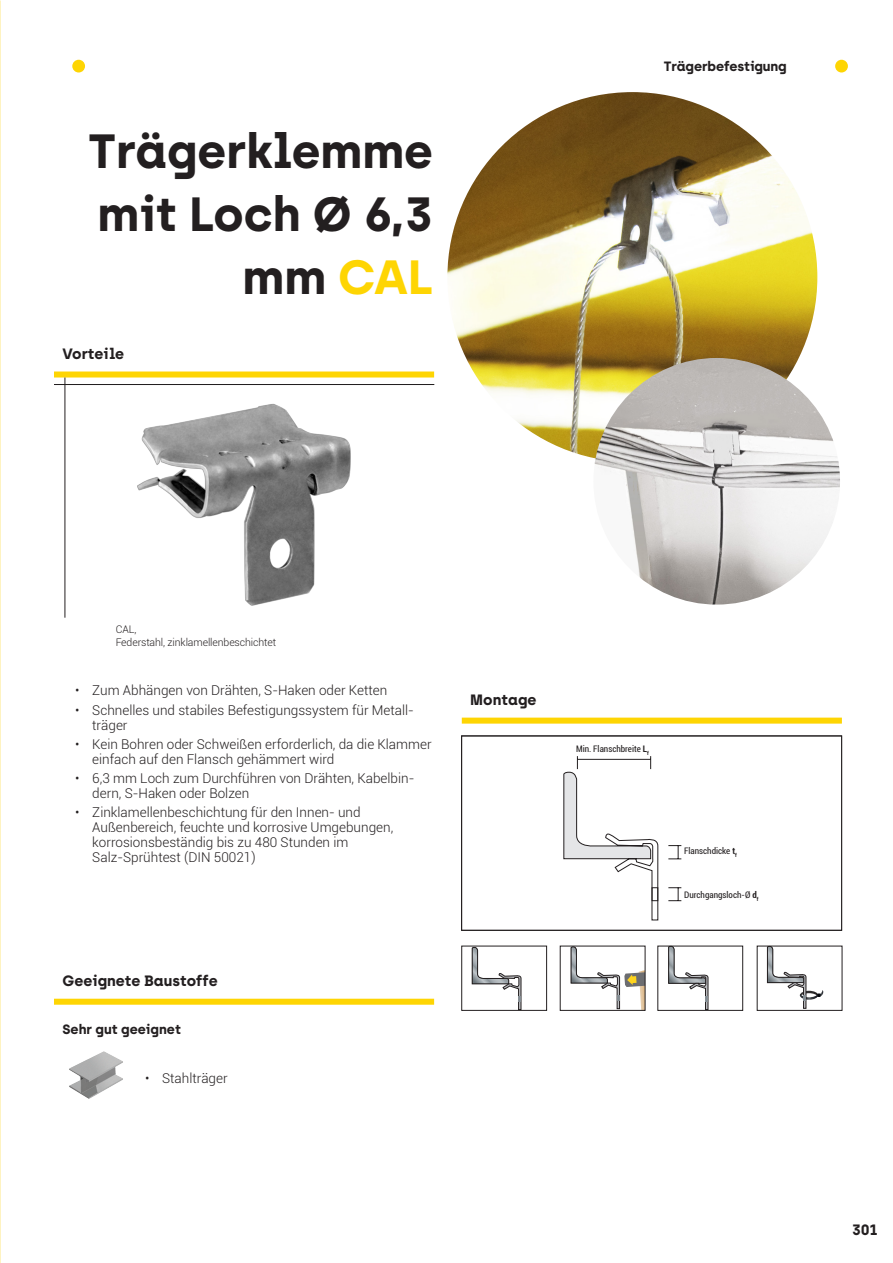
<style>
.page{position:relative;width:893px;height:1263px;background:#fff}
.page>*{position:absolute;margin:0;border:0;box-sizing:border-box;transform-origin:0 0}
.t1{font:700 48px/63px "Archia";color:#231f20;text-align:right}
.t2{font:700 15px "Archia";color:#231f20}
.t3{font:300 13.5px/15px "Roboto";color:#231f20}
.t4{font:700 13.5px "Archia";letter-spacing:-.01em;color:#231f20}
.t5{font:300 10.5px/12.6px "Roboto";letter-spacing:-.01em;color:#231f20}
.t6{font:condensed 9px "Roboto";color:#231f20}
.s1{color:#fed503}
.s2{font-weight:700}
</style>
<div class="page">
<img style="left:137px;top:403px;width:214px;height:203px">
<img style="left:447px;top:92px;width:370px;height:370px;border-radius:185px">
<img style="left:593px;top:358px;width:247px;height:247px;border-radius:123px">
<div style="left:54px;top:371px;width:380px;height:6px;background:#fed503"></div>
<hr style="left:65px;top:377px;width:1px;height:241px;background:#231f20">
<hr style="left:54px;top:384px;width:380px;height:1px;background:#231f20">
<div style="left:54px;top:999px;width:380px;height:6px;background:#fed503"></div>
<img style="left:69px;top:1051px;width:54px;height:48px">
<div style="left:462px;top:718px;width:380px;height:6px;background:#fed503"></div>
<svg style="left:668px;top:845px;width:13px;height:14px"></svg>
<svg style="left:668px;top:887px;width:13px;height:14px"></svg>
<svg style="left:563px;top:756px;width:96px;height:165px"></svg>
<div style="left:652px;top:887px;width:6px;height:14px;border:1px solid #231f20"></div>
<div style="left:461px;top:736px;width:381px;height:194px;border:1px solid #231f20"></div>
<svg style="left:571px;top:948px;width:72px;height:61px"></svg>
<div style="left:560px;top:946px;width:85px;height:65px;border:1px solid #231f20"></div>
<svg style="left:668px;top:948px;width:40px;height:61px"></svg>
<div style="left:657px;top:946px;width:86px;height:65px;border:1px solid #231f20"></div>
<svg style="left:767px;top:948px;width:57px;height:60px"></svg>
<div style="left:757px;top:946px;width:85px;height:65px;border:1px solid #231f20"></div>
<svg style="left:472px;top:948px;width:49px;height:61px"></svg>
<div style="left:461px;top:946px;width:86px;height:65px;border:1px solid #231f20"></div>
<div style="left:72px;top:60px;width:13px;height:12px;background:#fed503;border-radius:50%"></div>
<div style="left:835px;top:60px;width:13px;height:12px;background:#fed503;border-radius:50%"></div>
<h1 class="t1" style="left:89px;top:119px;width:346px">Trägerklemme mit Loch Ø 6,3 mm <span class="s1">CAL</span></h1>
<p class="t2" style="left:63px;top:344px;width:63px">Vorteile</p>
<p class="t4" style="left:664px;top:58px;width:124px">Trägerbefestigung</p>
<p class="t5" style="left:116px;top:623px;width:162px">CAL,<br>Federstahl, zinklamellenbeschichtet</p>
<p class="t3" style="left:75px;top:683px;width:313px">• Zum Abhängen von Drähten, S-Haken oder Ketten</p>
<p class="t3" style="left:92px;top:702px;width:323px;text-indent:-17px">• Schnelles und stabiles Befestigungssystem für Metall&shy;träger</p>
<p class="t3" style="left:92px;top:736px;width:341px;text-indent:-17px">• Kein Bohren oder Schweißen erforderlich, da die Klammer einfach auf den Flansch gehämmert wird</p>
<p class="t3" style="left:92px;top:770px;width:324px;text-indent:-17px">• 6,3 mm Loch zum Durchführen von Drähten, Kabelbin&shy;dern, S-Haken oder Bolzen</p>
<p class="t3" style="left:92px;top:805px;width:302px;text-indent:-17px">• Zinklamellenbeschichtung für den Innen- und Außenbereich, feuchte und korrosive Umgebungen, korrosionsbeständig bis zu 480 Stunden im Salz-Sprühtest (DIN 50021)</p>
<p class="t2" style="left:470px;top:690px;width:68px">Montage</p>
<p class="t2" style="left:63px;top:971px;width:157px">Geeignete Baustoffe</p>
<p class="t4" style="left:63px;top:1021px;width:120px">Sehr gut geeignet</p>
<p class="t3" style="left:145px;top:1070px;width:84px">• Stahlträger</p>
<p class="t6" style="left:576px;top:742px;width:74px">Min. Flanschbreite <span class="s2">L</span><sub>f</sub></p>
<p class="t6" style="left:684px;top:844px;width:54px">Flanschdicke <span class="s2">t</span><sub>f</sub></p>
<p class="t6" style="left:684px;top:888px;width:76px">Durchgangsloch-Ø <span class="s2">d</span><sub>f</sub></p>
<p class="t2" style="left:852px;top:1220px;width:27px">301</p>
</div>
